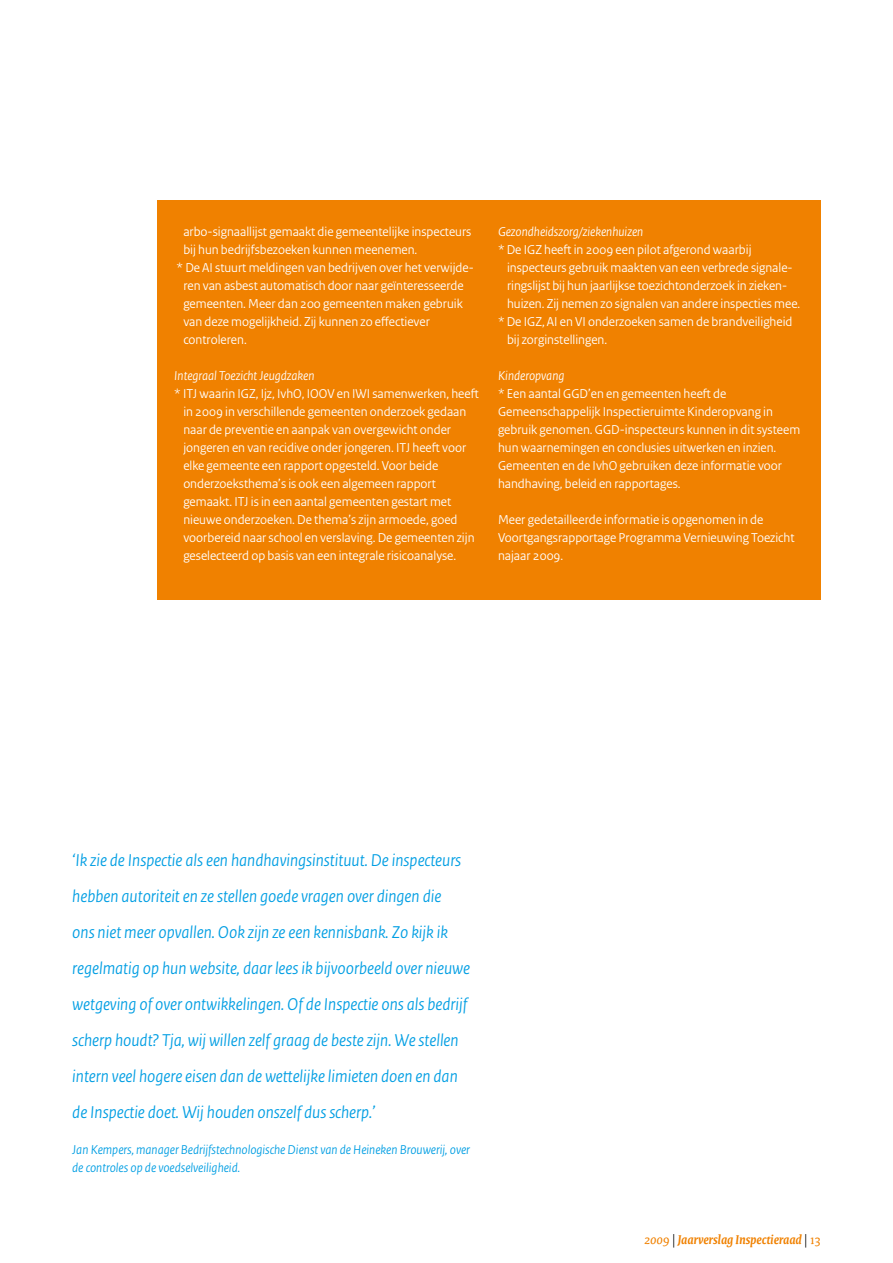
<style>
.page{position:relative;width:893px;height:1263px;background:#fff}
.page>*{position:absolute;margin:0;border:0;box-sizing:border-box;transform-origin:0 0}
.t1{font:italic 18px/36px "Rijksoverheid Sans";color:#009ee3}
.t2{font:13.5px/18px "Rijksoverheid Sans";color:#fff}
.t3{font:italic 13.5px/18px "Rijksoverheid Sans";color:#009ee3}
.t4{font:italic 13.5px "Rijksoverheid Sans";color:#fff}
.t5{font:italic 700 13.5px "Rijksoverheid Serif";color:#f08100}
.s1{font-weight:400}
.s2{font-weight:400;color:#000}
.s3{font-weight:400;font-style:normal}
</style>
<div class="page">
<div style="left:157px;top:200px;width:664px;height:400px;background:#f08100"></div>
<p class="t2" style="left:183px;top:223px;width:290px">arbo-signaallijst gemaakt die gemeentelijke inspecteurs</p>
<p class="t2" style="left:183px;top:241px;width:234px">bij hun bedrijfsbezoeken kunnen meenemen.</p>
<p class="t2" style="left:177px;top:259px;width:299px">* De AI stuurt meldingen van bedrijven over het verwijde-</p>
<p class="t2" style="left:183px;top:277px;width:282px">ren van asbest automatisch door naar geïnteresseerde</p>
<p class="t2" style="left:183px;top:295px;width:281px">gemeenten. Meer dan 200 gemeenten maken gebruik</p>
<p class="t2" style="left:183px;top:313px;width:248px">van deze mogelijkheid. Zij kunnen zo effectiever</p>
<p class="t2" style="left:183px;top:331px;width:64px">controleren.</p>
<p class="t4" style="left:174px;top:368px;width:142px">Integraal Toezicht Jeugdzaken</p>
<p class="t2" style="left:183px;top:385px;width:297px;text-indent:-9px">* ITJ waarin IGZ, Ijz, IvhO, IOOV en IWI samenwerken, heeft in 2009 in verschillende gemeenten onderzoek gedaan naar de preventie en aanpak van overgewicht onder jongeren en van recidive onder jongeren. ITJ heeft voor elke gemeente een rapport opgesteld. Voor beide onderzoeksthema’s is ook een algemeen rapport gemaakt. ITJ is in een aantal gemeenten gestart met nieuwe onderzoeken. De thema’s zijn armoede, goed voorbereid naar school en verslaving. De gemeenten zijn geselecteerd op basis van een integrale risicoanalyse.</p>
<p class="t4" style="left:498px;top:224px;width:147px">Gezondheidszorg/ziekenhuizen</p>
<p class="t2" style="left:498px;top:241px;width:255px">* De IGZ heeft in 2009 een pilot afgerond waarbij</p>
<p class="t2" style="left:507px;top:259px;width:287px">inspecteurs gebruik maakten van een verbrede signale-</p>
<p class="t2" style="left:507px;top:277px;width:282px">ringslijst bij hun jaarlijkse toezichtonderzoek in zieken-</p>
<p class="t2" style="left:507px;top:295px;width:293px">huizen. Zij nemen zo signalen van andere inspecties mee.</p>
<p class="t2" style="left:498px;top:313px;width:296px">* De IGZ, AI en VI onderzoeken samen de brandveiligheid</p>
<p class="t2" style="left:507px;top:331px;width:100px">bij zorginstellingen.</p>
<p class="t4" style="left:498px;top:368px;width:68px">Kinderopvang</p>
<p class="t2" style="left:498px;top:385px;width:304px">* Een aantal GGD’en en gemeenten heeft de Gemeenschappelijk Inspectieruimte Kinderopvang in gebruik genomen. GGD-inspecteurs kunnen in dit systeem hun waarnemingen en conclusies uitwerken en inzien.<br>Gemeenten en de IvhO gebruiken deze informatie voor handhaving, beleid en rapportages.</p>
<p class="t2" style="left:498px;top:511px;width:298px">Meer gedetailleerde informatie is opgenomen in de<br>Voortgangsrapportage Programma Vernieuwing Toezicht najaar 2009.</p>
<p class="t1" style="left:72px;top:842px;width:399px">‘Ik zie de Inspectie als een handhavingsinstituut. De inspecteurs hebben autoriteit en ze stellen goede vragen over dingen die<br>ons niet meer opvallen. Ook zijn ze een kennisbank. Zo kijk ik regelmatig op hun website, daar lees ik bijvoorbeeld over nieuwe wetgeving of over ontwikkelingen. Of de Inspectie ons als bedrijf scherp houdt? Tja, wij willen zelf graag de beste zijn. We stellen intern veel hogere eisen dan de wettelijke limieten doen en dan de Inspectie doet. Wij houden onszelf dus scherp.’</p>
<p class="t3" style="left:72px;top:1141px;width:399px">Jan Kempers, manager Bedrijfstechnologische Dienst van de Heineken Brouwerij, over de controles op de voedselveiligheid.</p>
<p class="t5" style="left:644px;top:1231px;width:178px"><span class="s1">2009</span> <span class="s2">|</span> Jaarverslag Inspectieraad <span class="s2">|</span> <span class="s3">13</span></p>
</div>
